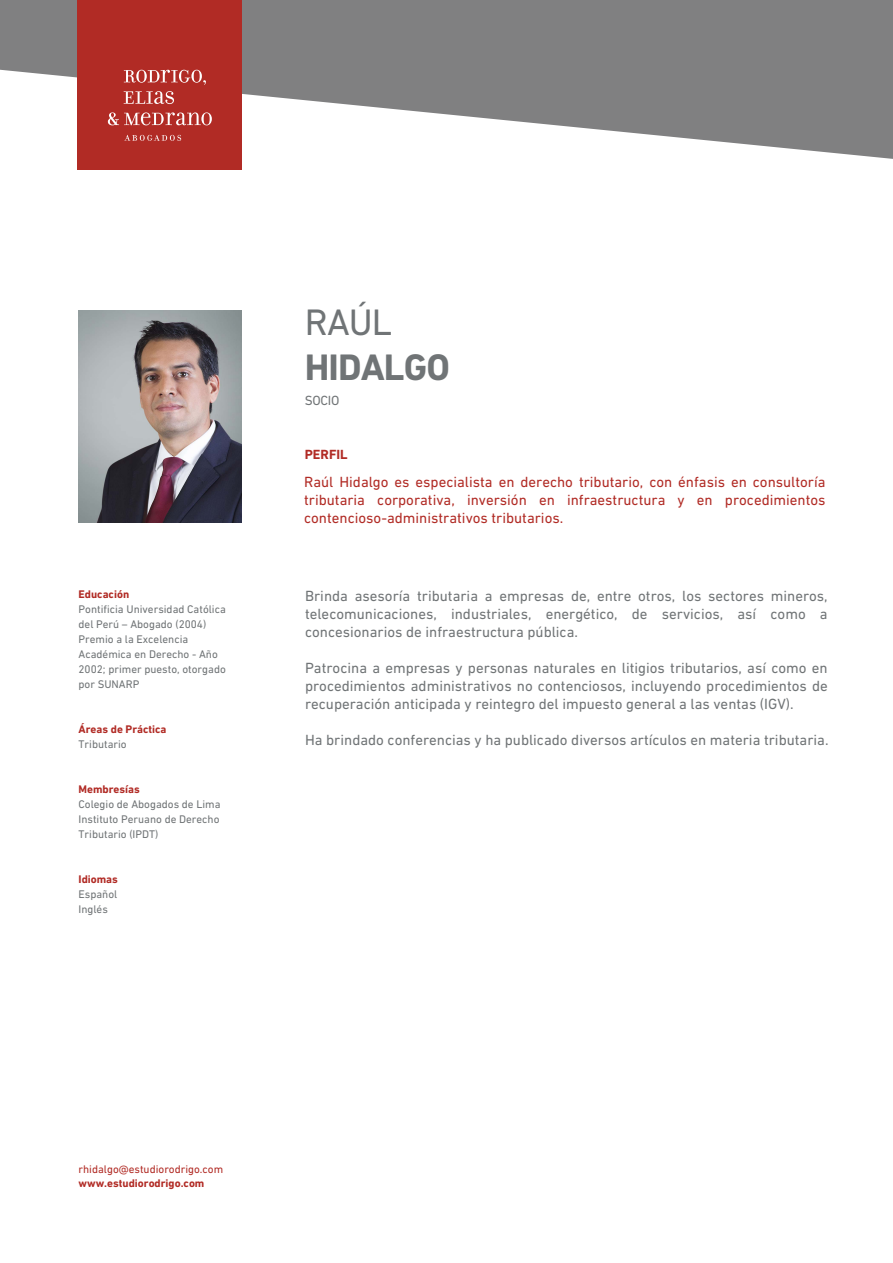
<style>
.page{position:relative;width:893px;height:1263px;background:#fff}
.page>*{position:absolute;margin:0;border:0;box-sizing:border-box;transform-origin:0 0}
.t1{font:700 37.5px "DIN Next LT Pro";letter-spacing:-.025em;color:#707476}
.t2{font:37.5px "DIN Next LT Pro";color:#707476}
.t3{font:15px/18px "DIN Next LT Pro";color:#707476;text-align:justify}
.t4{font:15px/18px "DIN Next LT Pro";color:#b12b25;text-align:justify}
.t5{font:700 13.5px "DIN Next LT Pro";color:#b12b25}
.t6{font:13.5px "DIN Next LT Pro";letter-spacing:-.025em;color:#717577}
.t7{font:11.25px/15px "DIN Next LT Pro";color:#707476}
.t8{font:700 11.25px "DIN Next LT Pro";color:#b12b25}
.t9{font:11.25px "DIN Next LT Pro";color:#b12b25}
</style>
<div class="page">
<svg style="left:0;top:0;width:893px;height:159px;fill:#808081"></svg>
<img style="left:79px;top:310px;width:163px;height:213px">
<div style="left:77px;top:0;width:165px;height:169px;background:#b12b25"></div>
<svg style="left:124px;top:70px;width:82px;height:15px"></svg>
<svg style="left:124px;top:91px;width:50px;height:13px"></svg>
<svg style="left:108px;top:112px;width:104px;height:13px"></svg>
<svg style="left:124px;top:135px;width:57px;height:6px"></svg>
<p class="t8" style="left:79px;top:588px;width:52px">Educación</p>
<p class="t7" style="left:79px;top:602px;width:149px">Pontificia Universidad Católica del Perú – Abogado (2004)<br>Premio a la Excelencia<br>Académica en Derecho - Año<br>2002; primer puesto, otorgado por SUNARP</p>
<p class="t8" style="left:79px;top:723px;width:90px">Áreas de Práctica</p>
<p class="t7" style="left:79px;top:737px;width:50px">Tributario</p>
<p class="t8" style="left:79px;top:783px;width:63px">Membresías</p>
<p class="t7" style="left:79px;top:797px;width:144px;text-align:justify">Colegio de Abogados de Lima Instituto Peruano de Derecho Tributario (IPDT)</p>
<p class="t8" style="left:79px;top:873px;width:41px">Idiomas</p>
<p class="t7" style="left:79px;top:887px;width:40px">Español<br>Inglés</p>
<h1 class="t2" style="left:305px;top:301px;width:89px">RAÚL</h1>
<h1 class="t1" style="left:305px;top:345px;width:147px">HIDALGO</h1>
<p class="t6" style="left:305px;top:392px;width:36px">SOCIO</p>
<p class="t5" style="left:305px;top:446px;width:44px">PERFIL</p>
<p class="t4" style="left:304px;top:473px;width:523px">Raúl Hidalgo es especialista en derecho tributario, con énfasis en consultoría tributaria corporativa, inversión en infraestructura y en procedimientos contencioso-administrativos tributarios.</p>
<p class="t3" style="left:305px;top:587px;width:524px">Brinda asesoría tributaria a empresas de, entre otros, los sectores mineros, telecomunicaciones, industriales, energético, de servicios, así como a concesionarios de infraestructura pública.</p>
<p class="t3" style="left:305px;top:659px;width:524px">Patrocina a empresas y personas naturales en litigios tributarios, así como en procedimientos administrativos no contenciosos, incluyendo procedimientos de recuperación anticipada y reintegro del impuesto general a las ventas (IGV).</p>
<p class="t3" style="left:305px;top:731px;width:525px">Ha brindado conferencias y ha publicado diversos artículos en materia tributaria.</p>
<p class="t9" style="left:79px;top:1163px;width:146px">rhidalgo@estudiorodrigo.com</p>
<p class="t8" style="left:79px;top:1176px;width:127px">www.estudiorodrigo.com</p>
</div>
